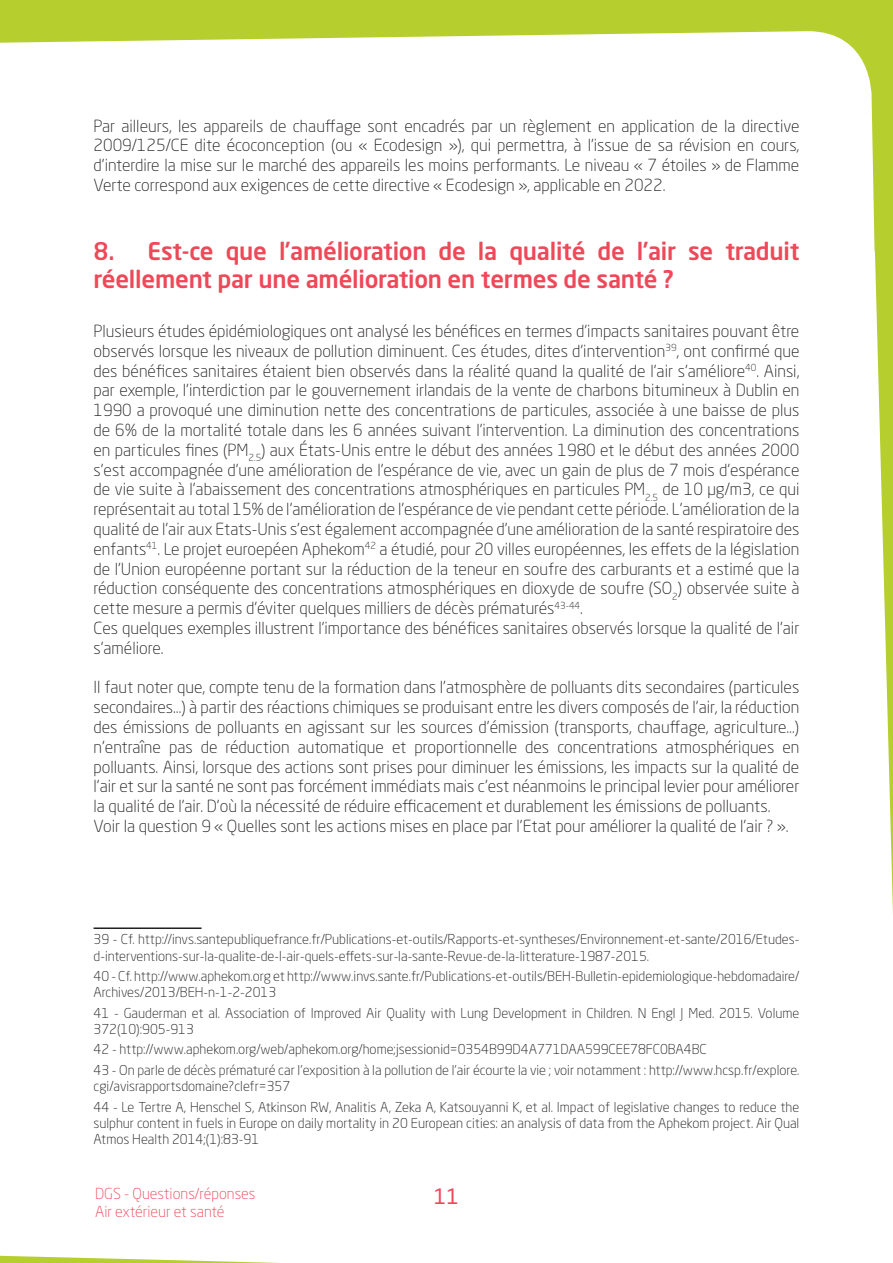
<style>
.page{position:relative;width:893px;height:1263px;background:#b6cf2f}
.page>*{position:absolute;margin:0;border:0;box-sizing:border-box;transform-origin:0 0}
.t1{font:500 24px/28.8px "Neo Sans Std";letter-spacing:-.01em;color:#ef4858}
.t2{font:21px "Neo Sans Std";color:#ef4858}
.t3{font:300 16.5px/19.8px "Neo Sans Std";color:#231f20}
.t4{font:300 15px "Neo Sans Std";color:#ef4858}
.t5{font:300 13.5px/16.2px "Neo Sans Std";color:#231f20}
</style>
<div class="page">
<div style="left:0;top:31px;width:893px;height:1232px;background:#fff"></div>
<hr style="left:94px;top:927px;width:108px;height:2px;background:#231f20">
<p class="t3" style="left:94px;top:116px;width:707px;text-align:justify">Par ailleurs, les appareils de chauffage sont encadrés par un règlement en application de la directive 2009/125/CE dite écoconception (ou « Ecodesign »), qui permettra, à l’issue de sa révision en cours, d’interdire la mise sur le marché des appareils les moins performants. Le niveau « 7 étoiles » de Flamme Verte correspond aux exigences de cette directive « Ecodesign », applicable en 2022.</p>
<h1 class="t1" style="left:94px;top:236px;width:707px">8. Est-ce que l’amélioration de la qualité de l’air se traduit réellement par une amélioration en termes de santé ?</h1>
<p class="t3" style="left:94px;top:321px;width:707px">Plusieurs études épidémiologiques ont analysé les bénéfices en termes d’impacts sanitaires pouvant être observés lorsque les niveaux de pollution diminuent. Ces études, dites d’intervention<sup>39</sup>, ont confirmé que des bénéfices sanitaires étaient bien observés dans la réalité quand la qualité de l’air s’améliore<sup>40</sup>. Ainsi, par exemple, l’interdiction par le gouvernement irlandais de la vente de charbons bitumineux à Dublin en 1990 a provoqué une diminution nette des concentrations de particules, associée à une baisse de plus de 6% de la mortalité totale dans les 6 années suivant l’intervention. La diminution des concentrations en particules fines (PM<sub>2.5</sub>) aux États-Unis entre le début des années 1980 et le début des années 2000 s’est accompagnée d’une amélioration de l’espérance de vie, avec un gain de plus de 7 mois d’espérance de vie suite à l’abaissement des concentrations atmosphériques en particules PM<sub>2.5</sub> de 10 µg/m3, ce qui représentait au total 15% de l’amélioration de l’espérance de vie pendant cette période. L’amélioration de la qualité de l’air aux Etats-Unis s’est également accompagnée d’une amélioration de la santé respiratoire des enfants<sup>41</sup>. Le projet euroepéen Aphekom<sup>42</sup> a étudié, pour 20 villes européennes, les effets de la législation de l’Union européenne portant sur la réduction de la teneur en soufre des carburants et a estimé que la réduction conséquente des concentrations atmosphériques en dioxyde de soufre (SO<sub>2</sub>) observée suite à cette mesure a permis d’éviter quelques milliers de décès prématurés<sup>43-44</sup>.<br>Ces quelques exemples illustrent l’importance des bénéfices sanitaires observés lorsque la qualité de l’air s’améliore.</p>
<p class="t3" style="left:94px;top:677px;width:707px">Il faut noter que, compte tenu de la formation dans l’atmosphère de polluants dits secondaires (particules secondaires…) à partir des réactions chimiques se produisant entre les divers composés de l’air, la réduction des émissions de polluants en agissant sur les sources d’émission (transports, chauffage, agriculture…) n’entraîne pas de réduction automatique et proportionnelle des concentrations atmosphériques en polluants. Ainsi, lorsque des actions sont prises pour diminuer les émissions, les impacts sur la qualité de l’air et sur la santé ne sont pas forcément immédiats mais c’est néanmoins le principal levier pour améliorer la qualité de l’air. D’où la nécessité de réduire efficacement et durablement les émissions de polluants.<br>Voir la question 9 « Quelles sont les actions mises en place par l’Etat pour améliorer la qualité de l’air ? ».</p>
<p class="t5" style="left:94px;top:931px;width:707px">39 - Cf. http://invs.santepubliquefrance.fr/Publications-et-outils/Rapports-et-syntheses/Environnement-et-sante/2016/Etudes&shy;d-interventions-sur-la-qualite-de-l-air-quels-effets-sur-la-sante-Revue-de-la-litterature-1987-2015.</p>
<p class="t5" style="left:94px;top:968px;width:707px">40 - Cf. http://www.aphekom.org et http://www.invs.sante.fr/Publications-et-outils/BEH-Bulletin-epidemiologique-hebdomadaire/<br>Archives/2013/BEH-n-1-2-2013</p>
<p class="t5" style="left:94px;top:1004px;width:707px">41 - Gauderman et al. Association of Improved Air Quality with Lung Development in Children. N Engl J Med. 2015. Volume<br>372(10):905-913</p>
<p class="t5" style="left:94px;top:1039px;width:707px;line-height:20.4px">42 - http://www.aphekom.org/web/aphekom.org/home;jsessionid=0354B99D4A771DAA599CEE78FC0BA4BC<br>43 - On parle de décès prématuré car l’exposition à la pollution de l’air écourte la vie ; voir notamment : http://www.hcsp.fr/explore.</p>
<p class="t5" style="left:94px;top:1076px;width:707px;line-height:20.4px">cgi/avisrapportsdomaine?clefr=357<br>44 - Le Tertre A, Henschel S, Atkinson RW, Analitis A, Zeka A, Katsouyanni K, et al. Impact of legislative changes to reduce the</p>
<p class="t5" style="left:94px;top:1114px;width:707px">sulphur content in fuels in Europe on daily mortality in 20 European cities: an analysis of data from the Aphekom project. Air Qual<br>Atmos Health 2014;(1):83-91</p>
<p class="t4" style="left:95px;top:1185px;width:162px">DGS - Questions/réponses</p>
<p class="t2" style="left:434px;top:1183px;width:27px">11</p>
<p class="t4" style="left:95px;top:1203px;width:131px">Air extérieur et santé</p>
</div>
